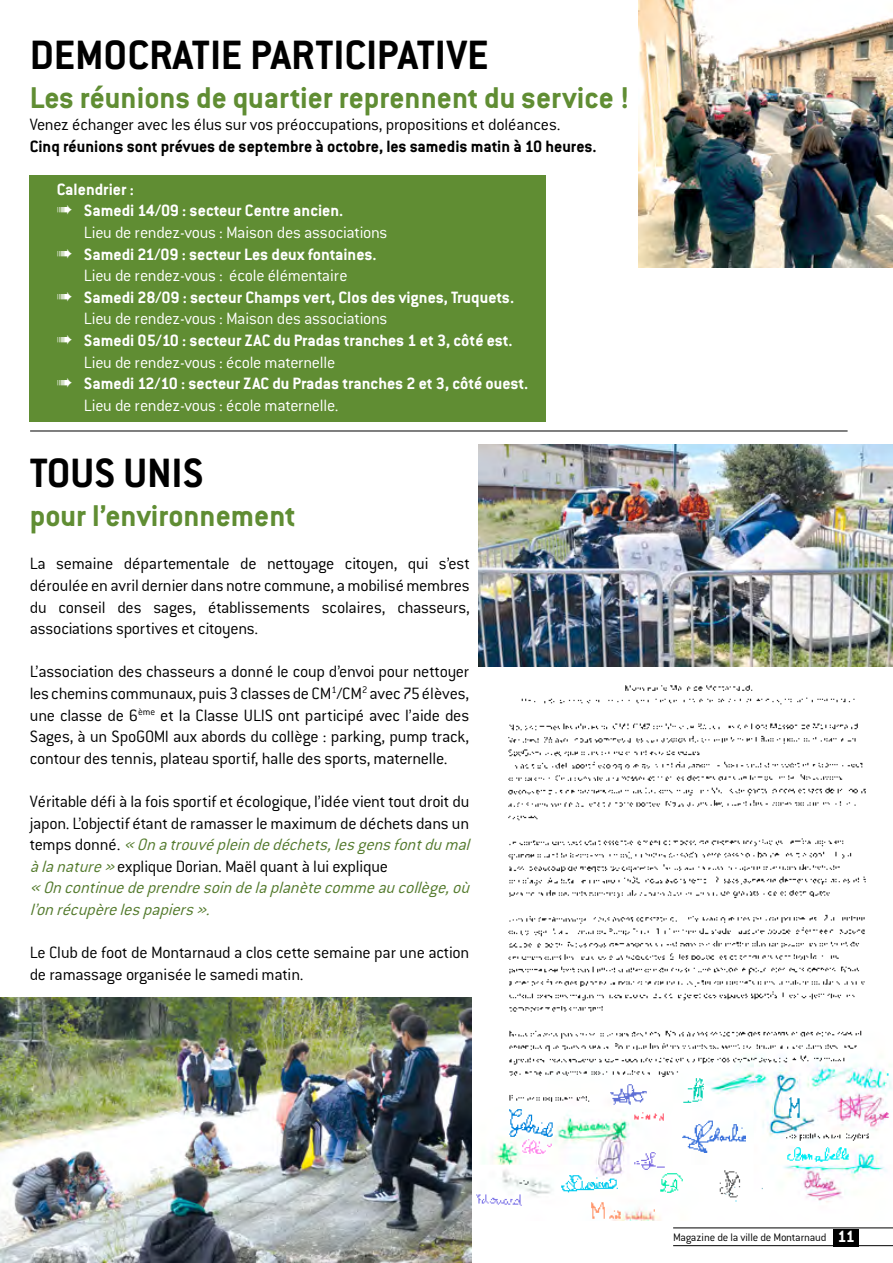
<style>
.page{position:relative;width:893px;height:1263px;background:#fff}
.page>*{position:absolute;margin:0;border:0;box-sizing:border-box;transform-origin:0 0}
.t1{font:700 45px "Conduit ITC Std";color:#000}
.t2{font:700 33px "Conduit ITC Std";color:#608d33}
.t3{font:300 18px/21.6px "Conduit ITC Std";letter-spacing:-.015em;color:#000;text-align:justify}
.t4{font:700 18px "Conduit ITC Std";color:#fff}
.t5{font:300 18px "Conduit ITC Std";letter-spacing:-.015em;color:#fff}
.t6{font:700 18px "Conduit ITC Std";color:#000}
.t7{font:300 12px "Conduit ITC Std";letter-spacing:-.015em;color:#000}
.s1{font-style:italic;color:#537a2c}
.s2{font-weight:700;font-size:18px;color:#fff}
</style>
<div class="page">
<div style="left:29px;top:176px;width:517px;height:246px;background:#608d33"></div>
<hr style="left:673px;top:1227px;width:220px;height:1px;background:#000">
<hr style="left:673px;top:1245px;width:220px;height:1px;background:#000">
<div style="left:833px;top:1229px;width:26px;height:18px;background:#000"></div>
<img style="left:638px;top:0;width:255px;height:267px">
<img style="left:483px;top:1065px;width:410px;height:155px">
<svg style="left:742px;top:1161px;width:6px;height:8px"></svg>
<img style="left:591px;top:1201px;width:65px;height:18px">
<img style="left:705px;top:1169px;width:79px;height:33px">
<img style="left:506px;top:685px;width:361px;height:419px">
<img style="left:785px;top:1131px;width:85px;height:10px">
<img style="left:633px;top:1112px;width:31px;height:10px">
<img style="left:682px;top:1117px;width:63px;height:36px">
<img style="left:785px;top:1146px;width:65px;height:16px">
<svg style="left:735px;top:1199px;width:3px;height:5px"></svg>
<img style="left:476px;top:1192px;width:47px;height:15px">
<svg style="left:818px;top:1178px;width:5px;height:3px"></svg>
<img style="left:561px;top:1174px;width:57px;height:23px">
<img style="left:659px;top:1172px;width:26px;height:21px">
<img style="left:633px;top:1151px;width:33px;height:20px">
<svg style="left:620px;top:1150px;width:4px;height:6px"></svg>
<img style="left:522px;top:1138px;width:30px;height:17px">
<svg style="left:882px;top:1111px;width:7px;height:7px"></svg>
<img style="left:509px;top:1108px;width:46px;height:30px">
<img style="left:788px;top:1096px;width:13px;height:23px">
<img style="left:610px;top:1084px;width:39px;height:22px">
<img style="left:682px;top:1078px;width:23px;height:26px">
<svg style="left:885px;top:1073px;width:4px;height:3px"></svg>
<svg style="left:494px;top:1186px;width:8px;height:4px"></svg>
<svg style="left:513px;top:1179px;width:16px;height:7px"></svg>
<svg style="left:767px;top:1177px;width:4px;height:6px"></svg>
<svg style="left:787px;top:1106px;width:10px;height:12px"></svg>
<svg style="left:749px;top:1085px;width:10px;height:2px"></svg>
<img style="left:478px;top:444px;width:415px;height:222px">
<img style="left:0;top:997px;width:472px;height:266px">
<hr style="left:30px;top:431px;width:818px;height:1px;background:#000">
<h1 class="t1" style="left:30px;top:28px;width:460px">DEMOCRATIE PARTICIPATIVE</h1>
<h2 class="t2" style="left:30px;top:78px;width:601px">Les réunions de quartier reprennent du service !</h2>
<p class="t3" style="left:30px;top:113px;width:532px">Venez échanger avec les élus sur vos préoccupations, propositions et doléances.</p>
<p class="t6" style="left:30px;top:135px;width:568px">Cinq réunions sont prévues de septembre à octobre, les samedis matin à 10 heures.</p>
<p class="t4" style="left:57px;top:178px;width:79px">Calendrier :</p>
<p class="t4" style="left:57px;top:200px;width:288px">➠ Samedi 14/09 : secteur Centre ancien.</p>
<p class="t5" style="left:84px;top:222px;width:305px">Lieu de rendez-vous : Maison des associations</p>
<p class="t4" style="left:57px;top:243px;width:321px">➠ Samedi 21/09 : secteur Les deux fontaines.</p>
<p class="t5" style="left:84px;top:265px;width:265px">Lieu de rendez-vous : école élémentaire</p>
<p class="t4" style="left:57px;top:286px;width:459px">➠ Samedi 28/09 : secteur Champs vert, Clos des vignes, Truquets.</p>
<p class="t5" style="left:84px;top:308px;width:305px">Lieu de rendez-vous : Maison des associations</p>
<p class="t4" style="left:57px;top:330px;width:457px">➠ Samedi 05/10 : secteur ZAC du Pradas tranches 1 et 3, côté est.</p>
<p class="t5" style="left:84px;top:351px;width:253px">Lieu de rendez-vous : école maternelle</p>
<p class="t4" style="left:57px;top:373px;width:473px">➠ Samedi 12/10 : secteur ZAC du Pradas tranches 2 et 3, côté ouest.</p>
<p class="t5" style="left:84px;top:394px;width:256px">Lieu de rendez-vous : école maternelle.</p>
<h1 class="t1" style="left:30px;top:445px;width:176px">TOUS UNIS</h1>
<h2 class="t2" style="left:30px;top:496px;width:267px">pour l’environnement</h2>
<p class="t3" style="left:30px;top:552px;width:442px">La semaine départementale de nettoyage citoyen, qui s’est déroulée en avril dernier dans notre commune, a mobilisé membres du conseil des sages, établissements scolaires, chasseurs, associations sportives et citoyens.</p>
<p class="t3" style="left:30px;top:660px;width:441px">L’association des chasseurs a donné le coup d’envoi pour nettoyer les chemins communaux, puis 3 classes de CM<sup>1</sup>/CM<sup>2</sup> avec 75 élèves, une classe de 6<sup>ème</sup> et la Classe ULIS ont participé avec l’aide des Sages, à un SpoGOMI aux abords du collège : parking, pump track, contour des tennis, plateau sportif, halle des sports, maternelle.</p>
<p class="t3" style="left:30px;top:790px;width:447px;text-align:left">Véritable défi à la fois sportif et écologique, l’idée vient tout droit du japon. L’objectif étant de ramasser le maximum de déchets dans un t e m p s d o n n é . <span class="s1">«Onatrouvépleindedéchets,lesgensfontdumal àlanature»</span>explique Dorian. Maël quant à lui explique <span class="s1">«Oncontinuedeprendresoindelaplanètecommeaucollège,où l’onrécupèrelespapiers».</span></p>
<p class="t3" style="left:30px;top:941px;width:441px">Le Club de foot de Montarnaud a clos cette semaine par une action de ramassage organisée le samedi matin.</p>
<p class="t7" style="left:673px;top:1230px;width:183px">Magazine de la ville de Montarnaud <span class="s2">11</span></p>
</div>
